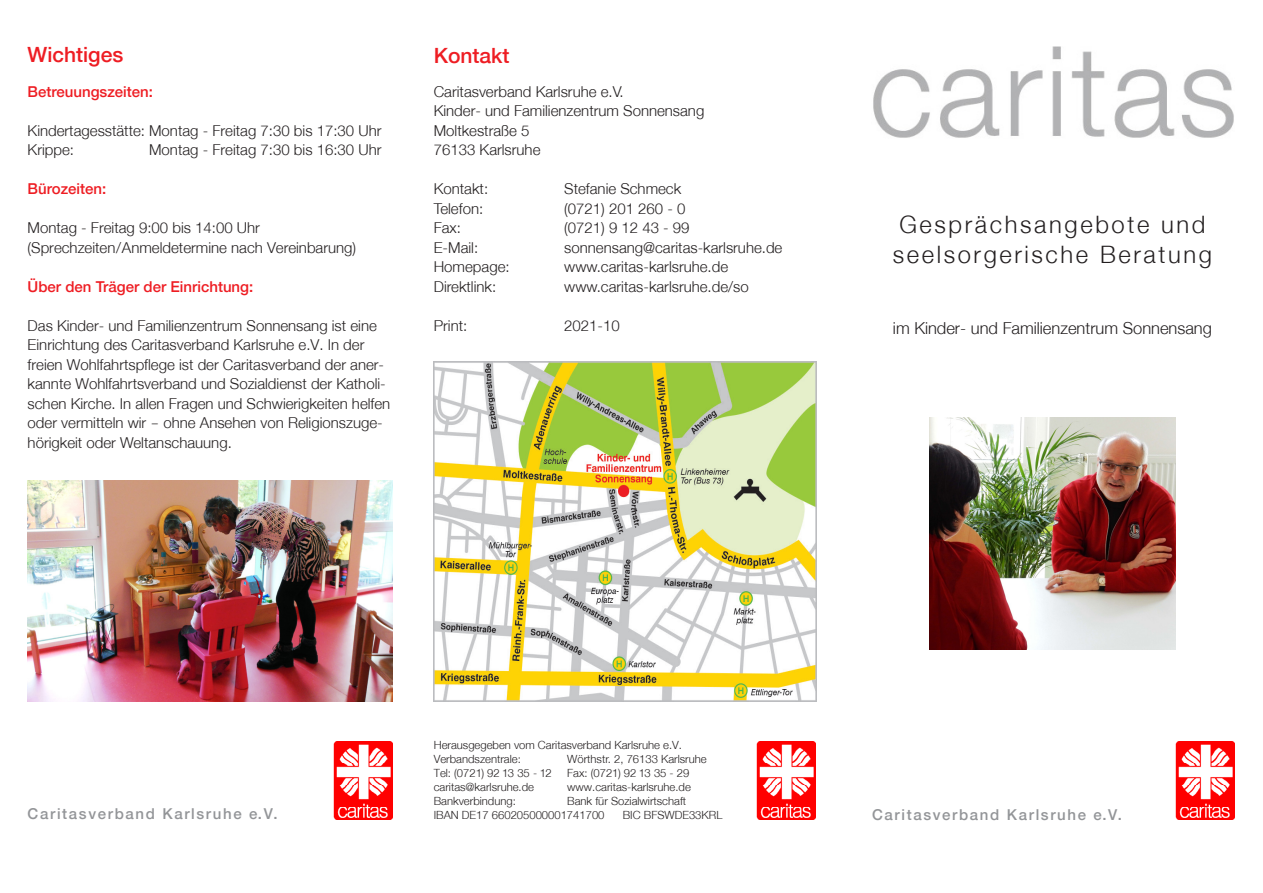
<style>
.page{position:relative;width:1263px;height:893px;background:#fff}
.page>*{position:absolute;margin:0;border:0;box-sizing:border-box;transform-origin:0 0}
.t1{font:300 24px/30px "Helvetica Neue";letter-spacing:.11em;color:#231f20}
.t2{font:500 21px "Helvetica Neue";color:#ee1d23}
.t3{font:300 16.5px "Helvetica Neue";color:#231f20}
.t4{font:300 15px/19.5px "Helvetica Neue";color:#231f20}
.t5{font:500 15px "Helvetica Neue";color:#ee1d23}
.t6{font:500 15px "Helvetica Neue";letter-spacing:.11em;color:#939598}
.t7{font:300 11.25px/14px "Helvetica Neue";color:#231f20}
</style>
<div class="page">
<svg style="left:1234px;top:742px;width:1px;height:77px"></svg>
<img style="left:1175px;top:741px;width:59px;height:79px">
<img style="left:434px;top:361px;width:382px;height:341px">
<img style="left:873px;top:47px;width:361px;height:91px">
<img style="left:756px;top:741px;width:59px;height:79px">
<img style="left:333px;top:741px;width:59px;height:79px">
<img style="left:28px;top:480px;width:364px;height:221px">
<img style="left:929px;top:417px;width:246px;height:232px">
<h2 class="t2" style="left:28px;top:42px;width:97px">Wichtiges</h2>
<h2 class="t2" style="left:434px;top:43px;width:77px">Kontakt</h2>
<p class="t5" style="left:28px;top:82px;width:127px">Betreuungszeiten:</p>
<p class="t4" style="left:28px;top:120px;width:355px">Kindertagesstätte: Montag - Freitag 7:30 bis 17:30 Uhr<br>Krippe:</p>
<p class="t4" style="left:434px;top:81px;width:272px">Caritasverband Karlsruhe e.V.<br>Kinder- und Familienzentrum Sonnensang<br>Moltkestraße 5<br>76133 Karlsruhe</p>
<p class="t4" style="left:434px;top:179px;width:56px">Kontakt:</p>
<p class="t4" style="left:564px;top:179px;width:118px">Stefanie Schmeck</p>
<p class="t4" style="left:434px;top:198px;width:51px">Telefon:</p>
<p class="t4" style="left:564px;top:198px;width:123px">(0721) 201 260 - 0</p>
<p class="t4" style="left:434px;top:218px;width:29px">Fax:</p>
<p class="t4" style="left:564px;top:218px;width:127px">(0721) 9 12 43 - 99</p>
<p class="t4" style="left:434px;top:237px;width:46px">E-Mail:</p>
<p class="t4" style="left:564px;top:237px;width:220px">sonnensang@caritas-karlsruhe.de</p>
<p class="t4" style="left:434px;top:257px;width:77px">Homepage:</p>
<p class="t4" style="left:564px;top:257px;width:165px">www.caritas-karlsruhe.de</p>
<p class="t4" style="left:434px;top:276px;width:64px">Direktlink:</p>
<p class="t4" style="left:564px;top:276px;width:186px">www.caritas-karlsruhe.de/so</p>
<p class="t4" style="left:434px;top:315px;width:35px">Print:</p>
<p class="t4" style="left:564px;top:315px;width:57px">2021-10</p>
<p class="t4" style="left:149px;top:140px;width:234px">Montag - Freitag 7:30 bis 16:30 Uhr</p>
<p class="t5" style="left:28px;top:180px;width:80px">Bürozeiten:</p>
<p class="t4" style="left:28px;top:218px;width:330px">Montag - Freitag 9:00 bis 14:00 Uhr (Sprechzeiten/Anmeldetermine nach Vereinbarung)</p>
<p class="t5" style="left:28px;top:277px;width:227px">Über den Träger der Einrichtung:</p>
<p class="t4" style="left:28px;top:315px;width:364px">Das Kinder- und Familienzentrum Sonnensang ist eine Einrichtung des Caritasverband Karlsruhe e.V. In der freien Wohlfahrtspflege ist der Caritasverband der aner&shy;kannte Wohlfahrtsverband und Sozialdienst der Katholi&shy;schen Kirche. In allen Fragen und Schwierigkeiten helfen oder vermitteln wir - ohne Ansehen von Religionszuge&shy;hörigkeit oder Weltanschauung.</p>
<h1 class="t1" style="left:893px;top:208px;width:321px">Gesprächsangebote und seelsorgerische Beratung</h1>
<p class="t3" style="left:893px;top:318px;width:321px">im Kinder- und Familienzentrum Sonnensang</p>
<p class="t7" style="left:434px;top:738px;width:250px">Herausgegeben vom Caritasverband Karlsruhe e.V.<br>Verbandszentrale:</p>
<p class="t7" style="left:567px;top:752px;width:141px">Wörthstr. 2, 76133 Karlsruhe</p>
<p class="t7" style="left:434px;top:765px;width:119px">Tel: (0721) 92 13 35 - 12</p>
<p class="t7" style="left:567px;top:765px;width:124px">Fax: (0721) 92 13 35 - 29</p>
<p class="t7" style="left:434px;top:779px;width:102px">caritas@karlsruhe.de</p>
<p class="t7" style="left:567px;top:779px;width:125px">www.caritas-karlsruhe.de</p>
<p class="t7" style="left:434px;top:793px;width:84px">Bankverbindung:</p>
<p class="t7" style="left:434px;top:793px;width:254px;text-indent:134px">Bank für Sozialwirtschaft<br>IBAN DE17 660205000001741700</p>
<p class="t6" style="left:28px;top:805px;width:251px">Caritasverband Karlsruhe e.V.</p>
<p class="t6" style="left:872px;top:805px;width:251px">Caritasverband Karlsruhe e.V.</p>
<p class="t7" style="left:623px;top:807px;width:101px">BIC BFSWDE33KRL</p>
</div>
